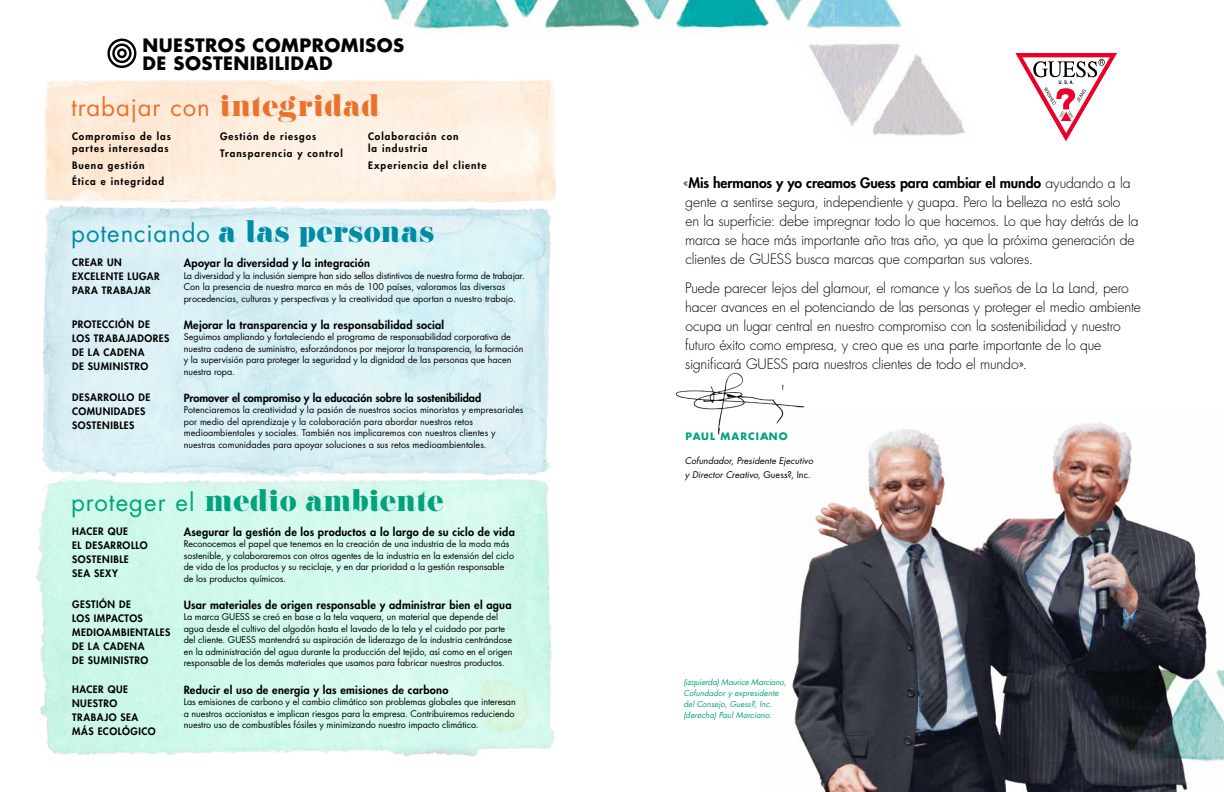
<style>
.page{position:relative;width:1224px;height:792px;background:#fff}
.page>*{position:absolute;margin:0;border:0;box-sizing:border-box;transform-origin:0 0}
.t1{font:30.3px "Spiffily NF";letter-spacing:.005em;color:#008ca5}
.t2{font:30.3px "Spiffily NF";letter-spacing:-.01em;color:#00a37e}
.t3{font:24px "Futura Std";letter-spacing:.035em;color:#ea722d}
.t4{font:700 18px/18px "Futura Std";letter-spacing:.025em;color:#000}
.t5{font:300 14px/19px "Futura Std";letter-spacing:-.01em;color:#000}
.t6{font:800 11px "Futura Std";letter-spacing:.02em;color:#000}
.t7{font:800 11px "Futura Std";letter-spacing:-.005em;color:#000}
.t8{font:800 10px/14px "Futura Std";letter-spacing:.055em;color:#000}
.t9{font:800 10px/12px "Futura Std";letter-spacing:.1em;color:#000}
.t10{font:800 10px/16.5px "Futura Std";letter-spacing:.095em;color:#000}
.t11{font:700 10px "Futura Std";letter-spacing:.105em;color:#00a37e}
.t12{font:9px/11.5px "Futura Std";letter-spacing:-.005em;color:#000}
.t13{font:italic 9px/14px "Futura Std";color:#000}
.t14{font:italic 8px/11px "Futura Std";letter-spacing:.005em;color:#00a37e}
.s1{font-family:"Spiffily NF";font-size:30.3px}
.s2{font-family:"Futura Std";font-size:24px}
.s3{font-weight:800}
.s4{font-style:normal}
</style>
<div class="page">
<img style="left:675px;top:372px;width:130px;height:63px">
<img style="left:763px;top:409px;width:461px;height:383px">
<img style="left:384px;top:0;width:581px;height:136px">
<svg style="left:1015px;top:53px;width:102px;height:88px"></svg>
<img style="left:36px;top:491px;width:519px;height:266px">
<img style="left:43px;top:69px;width:535px;height:125px">
<img style="left:42px;top:194px;width:514px;height:297px">
<svg style="left:107px;top:39px;width:29px;height:29px"></svg>
<h3 class="t4" style="left:143px;top:36px;width:263px">NUESTROS COMPROMISOS<br>DE SOSTENIBILIDAD</h3>
<h2 class="t3" style="left:71px;top:92px;width:311px">trabajar con <span class="s1">integridad</span></h2>
<p class="t9" style="left:72px;top:131px;width:100px">Compromiso de las partes interesadas</p>
<p class="t9" style="left:72px;top:157px;width:94px;line-height:16.5px">Buena gestión<br>Ética e integridad</p>
<p class="t10" style="left:220px;top:129px;width:124px">Gestión de riesgos<br>Transparencia y control</p>
<p class="t9" style="left:368px;top:131px;width:92px">Colaboración con la industria</p>
<p class="t9" style="left:368px;top:159px;width:120px">Experiencia del cliente</p>
<h1 class="t1" style="left:71px;top:214px;width:365px"><span class="s2">potenciando</span> a las personas</h1>
<p class="t8" style="left:72px;top:255px;width:89px">CREAR UN<br>EXCELENTE LUGAR<br>PARA TRABAJAR</p>
<p class="t6" style="left:184px;top:256px;width:188px">Apoyar la diversidad y la integración</p>
<p class="t12" style="left:184px;top:270px;width:343px">La diversidad y la inclusión siempre han sido sellos distintivos de nuestra forma de trabajar.<br>Con la presencia de nuestra marca en más de 100 países, valoramos las diversas procedencias, culturas y perspectivas y la creatividad que aportan a nuestro trabajo.</p>
<p class="t8" style="left:72px;top:317px;width:99px">PROTECCIÓN DE<br>LOS TRABAJADORES<br>DE LA CADENA<br>DE SUMINISTRO</p>
<p class="t6" style="left:184px;top:318px;width:262px">Mejorar la transparencia y la responsabilidad social</p>
<p class="t12" style="left:184px;top:331px;width:341px">Seguimos ampliando y fortaleciendo el programa de responsabilidad corporativa de nuestra cadena de suministro, esforzándonos por mejorar la transparencia, la formación y la supervisión para proteger la seguridad y la dignidad de las personas que hacen nuestra ropa.</p>
<p class="t8" style="left:72px;top:390px;width:80px">DESARROLLO DE<br>COMUNIDADES<br>SOSTENIBLES</p>
<p class="t7" style="left:184px;top:391px;width:299px">Promover el compromiso y la educación sobre la sostenibilidad</p>
<p class="t12" style="left:184px;top:404px;width:341px">Potenciaremos la creatividad y la pasión de nuestros socios minoristas y empresariales por medio del aprendizaje y la colaboración para abordar nuestros retos medioambientales y sociales. También nos implicaremos con nuestros clientes y nuestras comunidades para apoyar soluciones a sus retos medioambientales.</p>
<h1 class="t2" style="left:71px;top:483px;width:374px"><span class="s2">proteger el</span> medio ambiente</h1>
<p class="t8" style="left:72px;top:524px;width:77px">HACER QUE<br>EL DESARROLLO<br>SOSTENIBLE<br>SEA SEXY</p>
<p class="t6" style="left:184px;top:525px;width:333px">Asegurar la gestión de los productos a lo largo de su ciclo de vida</p>
<p class="t12" style="left:184px;top:538px;width:332px">Reconocemos el papel que tenemos en la creación de una industria de la moda más sostenible, y colaboraremos con otros agentes de la industria en la extensión del ciclo de vida de los productos y su reciclaje, y en dar prioridad a la gestión responsable de los productos químicos.</p>
<p class="t8" style="left:72px;top:597px;width:100px">GESTIÓN DE<br>LOS IMPACTOS<br>MEDIOAMBIENTALES<br>DE LA CADENA<br>DE SUMINISTRO</p>
<p class="t6" style="left:184px;top:598px;width:329px">Usar materiales de origen responsable y administrar bien el agua</p>
<p class="t12" style="left:184px;top:612px;width:330px">La marca GUESS se creó en base a la tela vaquera, un material que depende del agua desde el cultivo del algodón hasta el lavado de la tela y el cuidado por parte del cliente. GUESS mantendrá su aspiración de liderazgo de la industria centrándose en la administración del agua durante la producción del tejido, así como en el origen responsable de los demás materiales que usamos para fabricar nuestros productos.</p>
<p class="t8" style="left:72px;top:682px;width:85px">HACER QUE<br>NUESTRO<br>TRABAJO SEA<br>MÁS ECOLÓGICO</p>
<p class="t6" style="left:184px;top:683px;width:266px">Reducir el uso de energía y las emisiones de carbono</p>
<p class="t12" style="left:184px;top:696px;width:333px">Las emisiones de carbono y el cambio climático son problemas globales que interesan a nuestros accionistas e implican riesgos para la empresa. Contribuiremos reduciendo nuestro uso de combustibles fósiles y minimizando nuestro impacto climático.</p>
<p class="t5" style="left:683px;top:174px;width:457px">«<span class="s3">Mis hermanos y yo creamos Guess para cambiar el mundo</span> ayudando a la gente a sentirse segura, independiente y guapa. Pero la belleza no está solo<br>en la superficie: debe impregnar todo lo que hacemos. Lo que hay detrás de la marca se hace más importante año tras año, ya que la próxima generación de clientes de GUESS busca marcas que compartan sus valores.</p>
<p class="t5" style="left:685px;top:279px;width:457px">Puede parecer lejos del glamour, el romance y los sueños de La La Land, pero hacer avances en el potenciando de las personas y proteger el medio ambiente ocupa un lugar central en nuestro compromiso con la sostenibilidad y nuestro futuro éxito como empresa, y creo que es una parte importante de lo que significará GUESS para nuestros clientes de todo el mundo».</p>
<p class="t11" style="left:686px;top:429px;width:104px">PAUL MARCIANO</p>
<p class="t13" style="left:685px;top:454px;width:130px">Cofundador, Presidente Ejecutivo y Director Creativo, <span class="s4">Guess?, Inc.</span></p>
<p class="t14" style="left:683px;top:676px;width:104px">(izquierda) Maurice Marciano,<br>Cofundador y expresidente del Consejo, Guess?, Inc. (derecha) Paul Marciano.</p>
</div>
